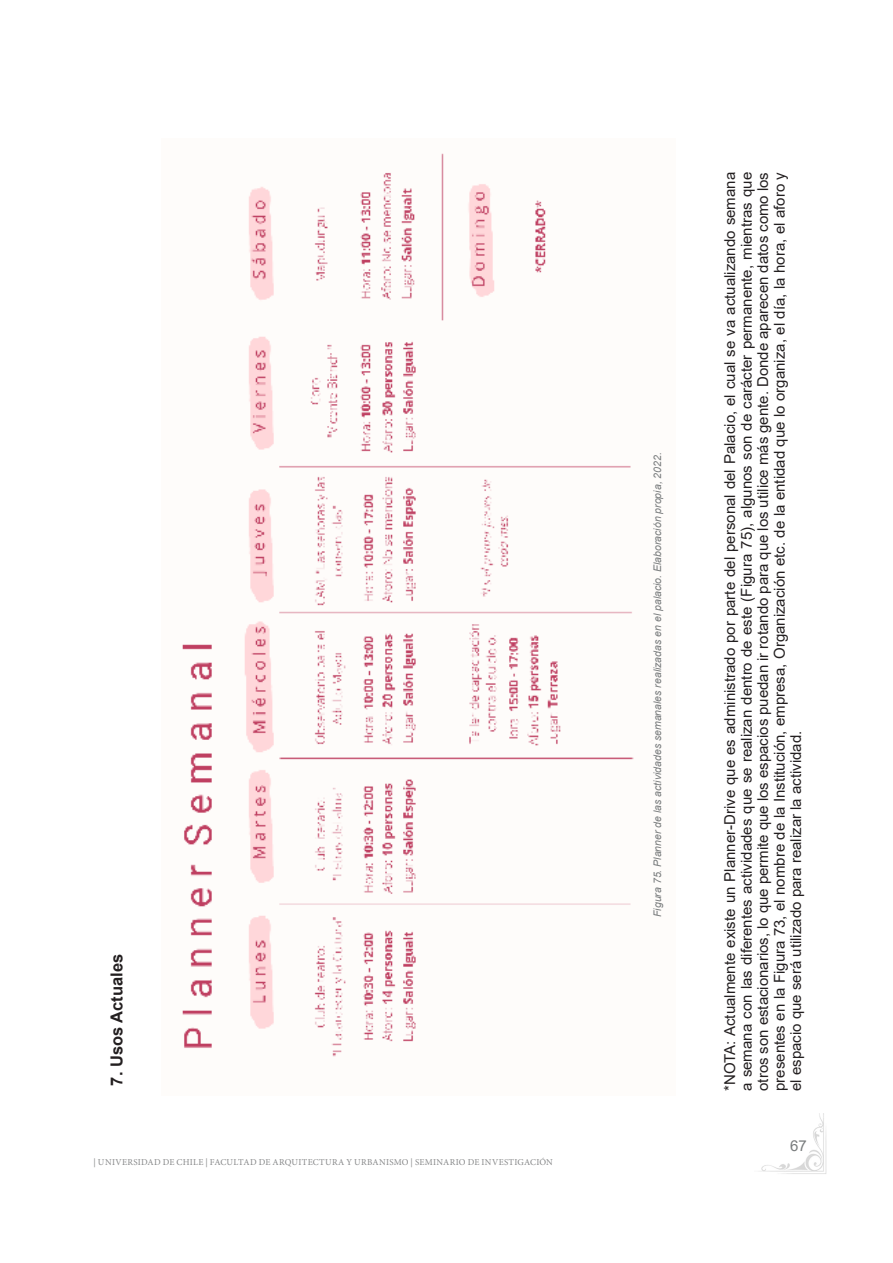
<style>
.page{position:relative;width:893px;height:1263px;background:#fff}
.page>*{position:absolute;margin:0;border:0;box-sizing:border-box;transform-origin:0 0}
.t1{font:700 16.5px "Arial";color:#231f20}
.t2{font:15px/16.5px "Arial";color:#231f20;text-align:justify}
.t3{font:15px "Arial";color:#797c7d}
.t4{font:italic 10.5px "Arial";color:#797c7d}
.t5{font:9px "Minion Pro";letter-spacing:.03em;color:#868788}
</style>
<div class="page">
<img style="left:760px;top:1113px;width:67px;height:61px">
<img style="left:182px;top:153px;width:452px;height:904px">
<p class="t1" style="left:105px;top:1085px;width:133px;rotate:-90deg">7. Usos Actuales</p>
<p class="t5" style="left:94px;top:1156px;width:461px">| UNIVERSIDAD DE CHILE | FACULTAD DE ARQUITECTURA Y URBANISMO | SEMINARIO DE INVESTIGACIÓN</p>
<p class="t4" style="left:651px;top:917px;width:466px;rotate:-90deg">Figura 75. Planner de las actividades semanales realizadas en el palacio. Elaboración propia, 2022.</p>
<p class="t2" style="left:722px;top:1091px;width:920px;rotate:-90deg">*NOTA: Actualmente existe un Planner-Drive que es administrado por parte del personal del Palacio, el cual se va actualizando semana a semana con las diferentes actividades que se realizan dentro de este (Figura 75), algunos son de carácter permanente, mientras que otros son estacionarios, lo que permite que los espacios puedan ir rotando para que los utilice más gente. Donde aparecen datos como los presentes en la Figura 73, el nombre de la Institución, empresa, Organización etc. de la entidad que lo organiza, el día, la hora, el aforo y el espacio que será utilizado para realizar la actividad.</p>
<p class="t3" style="left:790px;top:1135px;width:18px">67</p>
</div>
